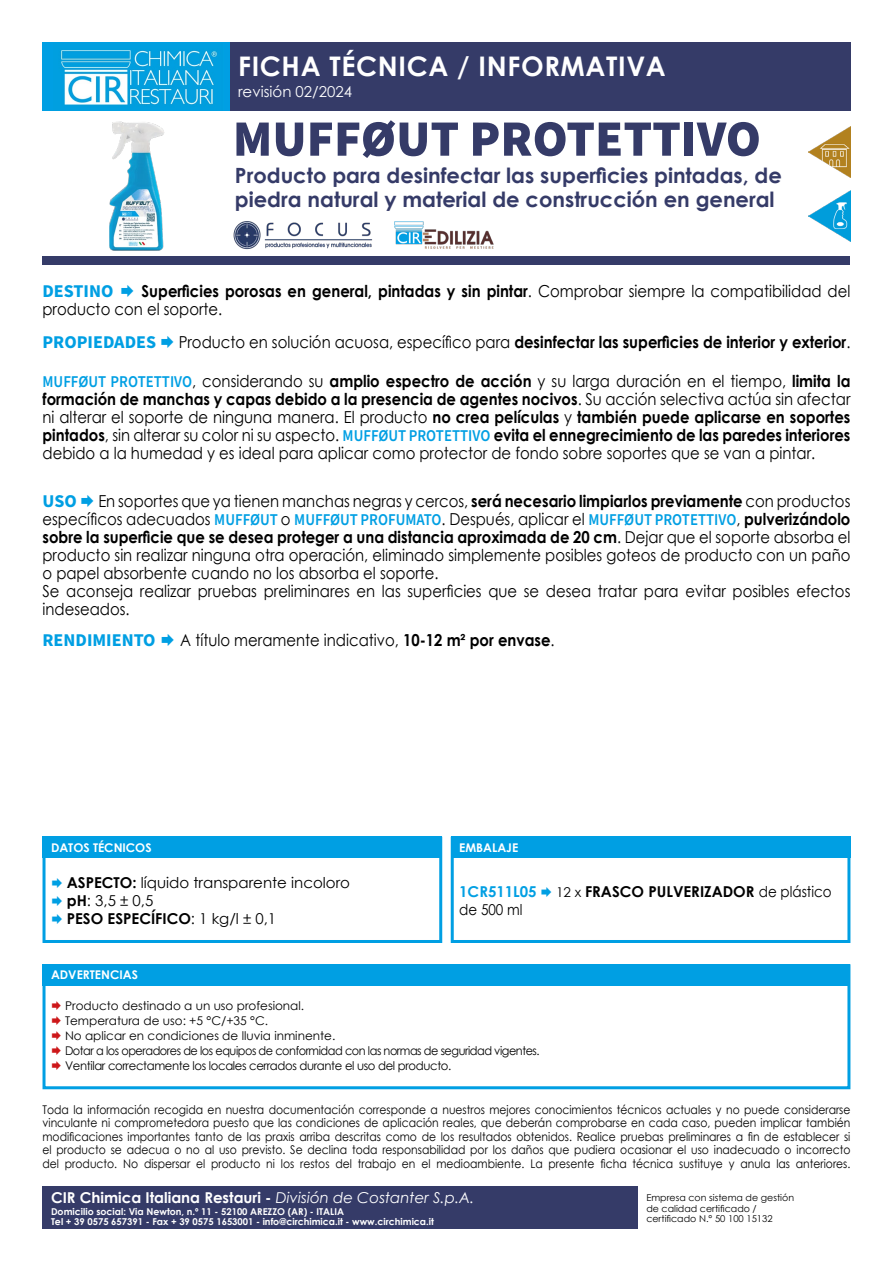
<style>
.page{position:relative;width:893px;height:1263px;background:#fff}
.page>*{position:absolute;margin:0;border:0;box-sizing:border-box;transform-origin:0 0}
.t1{font:900 51px "Source Sans Pro";color:#353b68}
.t2{font:700 27px "Century Gothic";letter-spacing:.025em;color:#fff}
.t3{font:700 21px/24px "Century Gothic";color:#353b68}
.t4{font:700 18px "Source Sans Pro";color:#009fe3}
.t5{font:16.5px/18px "Century Gothic";color:#000;scale:.9 1}
.t6{font:700 16.5px "Century Gothic";color:#000;scale:.9 1}
.t7{font:700 15px "Century Gothic";color:#000}
.t8{font:700 15px "Century Gothic";color:#fff}
.t9{font:15px "Century Gothic";color:#000}
.t10{font:15px "Century Gothic";color:#fff}
.t11{font:700 15px "Century Gothic";color:#009fe3}
.t12{font:15px "Century Gothic";color:#000;scale:.9 1}
.t13{font:12px/13.5px "Century Gothic";color:#000;text-align:justify;scale:.9 1}
.t14{font:12px "Century Gothic";color:#000}
.t15{font:12px "Century Gothic";letter-spacing:-.04em;color:#000;scale:.94 1}
.t16{font:12px "Century Gothic";letter-spacing:-.03em;color:#000}
.t17{font:700 12px "Century Gothic";color:#fff}
.t18{font:700 9.45px "Century Gothic";color:#fff}
.t19{font:9.45px "Century Gothic";color:#000}
.s1{font-weight:700}
.s2{font-weight:400}
.s3{font-family:"Source Sans Pro";font-weight:600;color:#009fe3}
.s4{font-family:"Source Sans Pro";font-weight:700;font-size:18px;color:#009fe3}
.s5{font-weight:400;font-size:13.5px}
.s6{font-weight:400;font-style:italic}
</style>
<div class="page">
<img style="left:109px;top:121px;width:56px;height:130px">
<div style="left:230px;top:43px;width:620px;height:68px;background:#353b68"></div>
<div style="left:43px;top:256px;width:807px;height:9px;background:#353b68"></div>
<div style="left:43px;top:837px;width:399px;height:106px;border:3px solid #009fe3"></div>
<div style="left:43px;top:837px;width:399px;height:21px;background:#009fe3"></div>
<div style="left:451px;top:837px;width:399px;height:106px;border:3px solid #009fe3"></div>
<div style="left:451px;top:837px;width:399px;height:21px;background:#009fe3"></div>
<div style="left:43px;top:964px;width:807px;height:125px;border:3px solid #009fe3"></div>
<div style="left:43px;top:964px;width:807px;height:21px;background:#009fe3"></div>
<div style="left:43px;top:43px;width:187px;height:68px;background:#009fe3"></div>
<img style="left:60px;top:50px;width:158px;height:56px">
<img style="left:233px;top:221px;width:140px;height:29px">
<img style="left:394px;top:221px;width:100px;height:28px">
<img style="left:809px;top:190px;width:41px;height:51px">
<img style="left:809px;top:127px;width:41px;height:51px">
<div style="left:43px;top:1186px;width:595px;height:43px;background:#353b68"></div>
<p class="t2" style="left:238px;top:46px;width:429px">FICHA TÉCNICA / INFORMATIVA</p>
<p class="t10" style="left:238px;top:81px;width:115px">revisión 02/2024</p>
<p class="t1" style="left:233px;top:103px;width:530px">MUFFØUT PROTETTIVO</p>
<p class="t3" style="left:235px;top:163px;width:548px">Producto para desinfectar las superficies pintadas, de piedra natural y material de construcción en general</p>
<p class="t5" style="left:43px;top:282px;width:899px;text-indent:99px"><span class="s1">Superficies porosas en general, pintadas y sin pintar</span>. Comprobar siempre la compatibilidad del producto con el soporte.</p>
<p class="t4" style="left:43px;top:330px;width:115px">PROPIEDADES</p>
<p class="t6" style="left:179px;top:329px;width:748px"><span class="s2">Producto en solución acuosa, específico para</span> desinfectar las superficies de interior y exterior<span class="s2">.</span></p>
<p class="t4" style="left:43px;top:279px;width:72px">DESTINO</p>
<p class="t5" style="left:43px;top:372px;width:899px;text-align:justify"><span class="s3">MUFFØUT PROTETTIVO</span>, considerando su <span class="s1">amplio espectro de acción</span> y su larga duración en el tiempo, <span class="s1">limita la formación de manchas y capas debido a la presencia de agentes nocivos</span>. Su acción selectiva actúa sin afectar ni alterar el soporte de ninguna manera. El producto <span class="s1">no crea películas</span> y <span class="s1">también puede aplicarse en soportes pintados</span>, sin alterar su color ni su aspecto. <span class="s3">MUFFØUT PROTETTIVO</span> <span class="s1">evita el ennegrecimiento de las paredes interiores </span>debido a la humedad y es ideal para aplicar como protector de fondo sobre soportes que se van a pintar.</p>
<p class="t5" style="left:43px;top:492px;width:899px;text-align:justify"><span class="s4">USO</span> En soportes que ya tienen manchas negras y cercos, <span class="s1">será necesario limpiarlos previamente</span> con productos específicos adecuados <span class="s3">MUFFØUT</span> o <span class="s3">MUFFØUT PROFUMATO</span>. Después, aplicar el <span class="s3">MUFFØUT PROTETTIVO</span>, <span class="s1">pulverizándolo sobre la superficie que se desea proteger a una distancia aproximada de 20 cm</span>. Dejar que el soporte absorba el producto sin realizar ninguna otra operación, eliminado simplemente posibles goteos de producto con un paño o papel absorbente cuando no los absorba el soporte.</p>
<p class="t5" style="left:43px;top:582px;width:899px">Se aconseja realizar pruebas preliminares en las superficies que se desea tratar para evitar posibles efectos indeseados.</p>
<p class="t4" style="left:43px;top:627px;width:115px">RENDIMIENTO</p>
<p class="t5" style="left:180px;top:630px;width:417px">A título meramente indicativo, <span class="s1">10-12 m² por envase</span>.</p>
<p class="t17" style="left:51px;top:838px;width:102px">DATOS TÉCNICOS</p>
<p class="t9" style="left:67px;top:872px;width:285px"><span class="s1">ASPECTO:</span> líquido transparente incoloro</p>
<p class="t9" style="left:67px;top:890px;width:88px"><span class="s1">pH</span>: 3,5 ± 0,5</p>
<p class="t7" style="left:67px;top:907px;width:211px">PESO ESPECÍFICO<span class="s2">: 1 kg/l ± 0,1</span></p>
<p class="t17" style="left:51px;top:966px;width:88px">ADVERTENCIAS</p>
<p class="t17" style="left:459px;top:838px;width:61px">EMBALAJE</p>
<p class="t11" style="left:459px;top:880px;width:79px">1CR511L05</p>
<p class="t7" style="left:556px;top:880px;width:277px"><span class="s5">12 x</span> FRASCO PULVERIZADOR <span class="s2">de plástico</span></p>
<p class="t12" style="left:459px;top:899px;width:72px">de 500 ml</p>
<p class="t14" style="left:65px;top:997px;width:241px">Producto destinado a un uso profesional.</p>
<p class="t14" style="left:65px;top:1012px;width:205px">Temperatura de uso: +5 °C/+35 °C.</p>
<p class="t14" style="left:65px;top:1027px;width:272px">No aplicar en condiciones de lluvia inminente.</p>
<p class="t15" style="left:65px;top:1042px;width:506px">Dotar a los operadores de los equipos de conformidad con las normas de seguridad vigentes.</p>
<p class="t16" style="left:65px;top:1057px;width:388px">Ventilar correctamente los locales cerrados durante el uso del producto.</p>
<p class="t13" style="left:43px;top:1102px;width:899px">Toda la información recogida en nuestra documentación corresponde a nuestros mejores conocimientos técnicos actuales y no puede considerarse vinculante ni comprometedora puesto que las condiciones de aplicación reales, que deberán comprobarse en cada caso, pueden implicar también modificaciones importantes tanto de las praxis arriba descritas como de los resultados obtenidos. Realice pruebas preliminares a fin de establecer si el producto se adecua o no al uso previsto. Se declina toda responsabilidad por los daños que pudiera ocasionar el uso inadecuado o incorrecto del producto. No dispersar el producto ni los restos del trabajo en el medioambiente. La presente ficha técnica sustituye y anula las anteriores.</p>
<p class="t8" style="left:51px;top:1186px;width:425px">CIR Chimica Italiana Restauri - <span class="s6">División de Costanter S.p.A.</span></p>
<p class="t18" style="left:51px;top:1204px;width:294px">Domicilio social: Via Newton, n.º 11 - 52100 AREZZO (AR) - ITALIA</p>
<p class="t18" style="left:51px;top:1215px;width:384px">Tel + 39 0575 657391 - Fax + 39 0575 1653001 - info@circhimica.it - www.circhimica.it</p>
<p class="t19" style="left:646px;top:1191px;width:149px">Empresa con sistema de gestión</p>
<p class="t19" style="left:646px;top:1201px;width:112px">de calidad certificado /</p>
<p class="t19" style="left:646px;top:1212px;width:128px">certificado N.° 50 100 15132</p>
</div>
